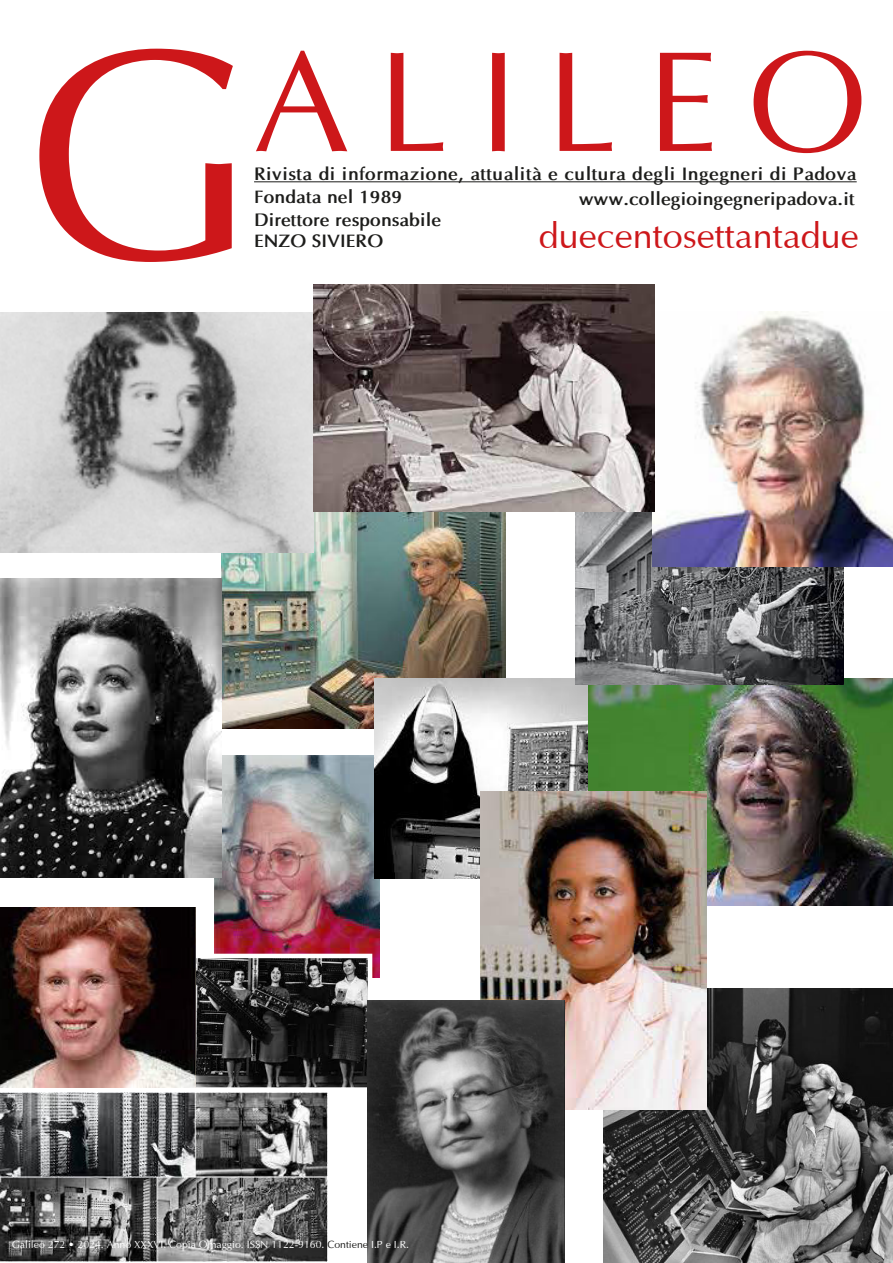
<style>
.page{position:relative;width:893px;height:1263px;background:#fff}
.page>*{position:absolute;margin:0;border:0;box-sizing:border-box;transform-origin:0 0}
.t1{font:144px "Optima";color:#cd171a}
.t2{font:36px "Optima";color:#cd171a}
.t3{font:700 18px/23.1px "Optima";letter-spacing:.02em;color:#1d1d1b}
.t4{font:700 18px/21.6px "Optima";color:#1d1d1b}
.t5{font:10.5px "Optima";color:#fff}
.s1{font-size:300px}
.s2{color:#1d1d1b}
</style>
<div class="page">
<img style="left:587px;top:678px;width:306px;height:227px">
<img style="left:215px;top:755px;width:164px;height:223px">
<img style="left:221px;top:511px;width:284px;height:218px">
<hr style="left:254px;top:181px;width:603px;height:1px;background:#1d1d1b">
<img style="left:0;top:313px;width:314px;height:239px">
<img style="left:0;top:1093px;width:327px;height:169px">
<img style="left:374px;top:678px;width:213px;height:201px">
<img style="left:575px;top:511px;width:268px;height:173px">
<img style="left:196px;top:959px;width:171px;height:128px">
<div style="left:189px;top:954px;width:183px;height:138px;border:4px solid #fff"></div>
<img style="left:603px;top:989px;width:290px;height:274px">
<img style="left:481px;top:792px;width:225px;height:317px">
<img style="left:653px;top:311px;width:240px;height:255px">
<img style="left:314px;top:285px;width:340px;height:226px">
<img style="left:0;top:578px;width:221px;height:299px">
<img style="left:0;top:908px;width:196px;height:180px">
<img style="left:367px;top:1000px;width:198px;height:263px">
<svg style="left:443px;top:1230px;width:8px;height:10px"></svg>
<h1 class="t1" style="left:20px;top:24px;width:849px"><span class="s1">G</span>A L I L E O</h1>
<p class="t3" style="left:254px;top:164px;width:604px">Rivista di informazione, attualità e cultura degli Ingegneri di Padova<br>Fondata nel 1989</p>
<p class="t4" style="left:579px;top:190px;width:277px">www.collegioingegneripadova.it</p>
<p class="t4" style="left:254px;top:211px;width:189px">Direttore responsabile<br>ENZO SIVIERO</p>
<h2 class="t2" style="left:539px;top:216px;width:322px">duecentosettantadue</h2>
<p class="t5" style="left:12px;top:1238px;width:399px">Galileo 272 • 2024. Anno XXXVI. Copia Omaggio. ISSN 1122-9160. <span class="s2">Contiene</span> I.P e I.R.</p>
</div>
